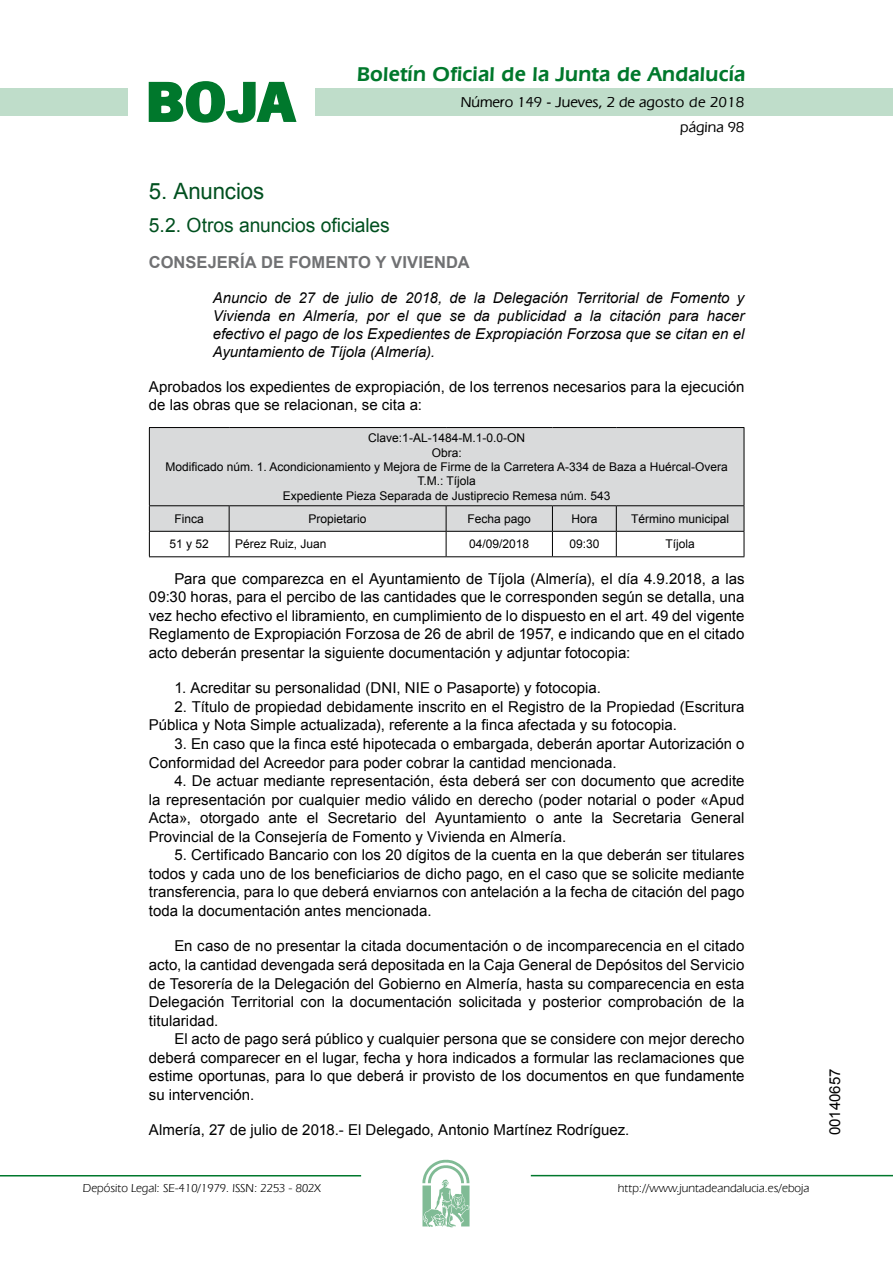
<style>
.page{position:relative;width:893px;height:1263px;background:#fff}
.page>*{position:absolute;margin:0;border:0;box-sizing:border-box;transform-origin:0 0}
.t1{font:700 57.75px "News Got T";color:#00782c;scale:1.14 1}
.t2{font:22.5px "Arial";letter-spacing:-.005em;color:#00501f}
.t3{font:600 21px "Eras IT Cby BT";letter-spacing:.01em;color:#00782c}
.t4{font:19.5px "Arial";letter-spacing:-.005em;color:#00501f}
.t5{font:700 16.5px "Arial";letter-spacing:.005em;color:#707173}
.t6{font:15px/18.6px "Arial";color:#000;text-align:justify}
.t7{font:italic 15px/18px "Arial";color:#000;text-align:justify}
.t8{font:500 15px/24.5px "Eras IT Cby BT";color:#000;text-align:right}
.t9{font:12px/14.4px "Arial";color:#000;text-align:center}
.t10{font:12px "Eras IT Cby BT";color:#000}
</style>
<div class="page">
<div style="left:315px;top:88px;width:577px;height:28px;background:#bfddca"></div>
<div style="left:0;top:88px;width:128px;height:28px;background:#bfddca"></div>
<hr style="left:0;top:1175px;width:361px;height:2px;background:#00782c">
<svg style="left:422px;top:1159px;width:47px;height:68px"></svg>
<hr style="left:531px;top:1175px;width:361px;height:1px;background:#00782c">
<svg style="left:148px;top:81px;width:149px;height:42px"></svg>
<div style="left:150px;top:428px;width:593px;height:103px;background:#d9dadb"></div>
<hr style="left:149px;top:427px;width:80px;height:1px;background:#000">
<hr style="left:149px;top:428px;width:1px;height:77px;background:#000">
<hr style="left:229px;top:427px;width:217px;height:1px;background:#000">
<hr style="left:446px;top:427px;width:106px;height:1px;background:#000">
<hr style="left:552px;top:427px;width:64px;height:1px;background:#000">
<hr style="left:616px;top:427px;width:128px;height:1px;background:#000">
<hr style="left:743px;top:428px;width:1px;height:77px;background:#000">
<hr style="left:149px;top:505px;width:80px;height:1px;background:#000">
<hr style="left:229px;top:505px;width:217px;height:1px;background:#000">
<hr style="left:446px;top:505px;width:106px;height:1px;background:#000">
<hr style="left:552px;top:505px;width:64px;height:1px;background:#000">
<hr style="left:616px;top:505px;width:128px;height:1px;background:#000">
<hr style="left:149px;top:531px;width:80px;height:1px;background:#000">
<svg style="left:149px;top:506px;width:1px;height:50px"></svg>
<hr style="left:229px;top:531px;width:217px;height:1px;background:#000">
<svg style="left:229px;top:506px;width:1px;height:50px"></svg>
<hr style="left:446px;top:531px;width:106px;height:1px;background:#000">
<svg style="left:445px;top:506px;width:1px;height:50px"></svg>
<hr style="left:552px;top:531px;width:64px;height:1px;background:#000">
<svg style="left:552px;top:506px;width:1px;height:50px"></svg>
<hr style="left:616px;top:531px;width:128px;height:1px;background:#000">
<svg style="left:616px;top:506px;width:1px;height:50px"></svg>
<svg style="left:743px;top:506px;width:1px;height:50px"></svg>
<hr style="left:149px;top:556px;width:80px;height:1px;background:#000">
<hr style="left:229px;top:556px;width:217px;height:1px;background:#000">
<hr style="left:446px;top:556px;width:106px;height:1px;background:#000">
<hr style="left:552px;top:556px;width:64px;height:1px;background:#000">
<hr style="left:616px;top:556px;width:128px;height:1px;background:#000">
<h1 class="t1" style="left:145px;top:68px;width:133px">BOJA</h1>
<h3 class="t3" style="left:357px;top:62px;width:390px">Boletín Oficial de la Junta de Andalucía</h3>
<p class="t8" style="left:461px;top:90px;width:285px">Número 149 - Jueves, 2 de agosto de 2018 página 98</p>
<h2 class="t2" style="left:149px;top:177px;width:117px">5. Anuncios</h2>
<h3 class="t4" style="left:149px;top:212px;width:242px">5.2. Otros anuncios oficiales</h3>
<p class="t5" style="left:149px;top:251px;width:322px">CONSEJERÍA DE FOMENTO Y VIVIENDA</p>
<p class="t7" style="left:213px;top:289px;width:533px">Anuncio de 27 de julio de 2018, de la Delegación Territorial de Fomento y Vivienda en Almería, por el que se da publicidad a la citación para hacer efectivo el pago de los Expedientes de Expropiación Forzosa que se citan en el Ayuntamiento de Tíjola (Almería).</p>
<p class="t6" style="left:149px;top:378px;width:597px;line-height:18px">Aprobados los expedientes de expropiación, de los terrenos necesarios para la ejecución de las obras que se relacionan, se cita a:</p>
<p class="t9" style="left:165px;top:431px;width:564px">Clave:1-AL-1484-M.1-0.0-ON<br>Obra:<br>Modificado núm. 1. Acondicionamiento y Mejora de Firme de la Carretera A-334 de Baza a Huércal-Overa T.M.: Tíjola<br>Expediente Pieza Separada de Justiprecio Remesa núm. 543</p>
<p class="t9" style="left:174px;top:512px;width:31px">Finca</p>
<p class="t9" style="left:308px;top:512px;width:60px">Propietario</p>
<p class="t9" style="left:467px;top:512px;width:65px">Fecha pago</p>
<p class="t9" style="left:571px;top:512px;width:28px">Hora</p>
<p class="t9" style="left:631px;top:512px;width:100px">Término municipal</p>
<p class="t9" style="left:169px;top:537px;width:41px">51 y 52</p>
<p class="t9" style="left:235px;top:537px;width:93px">Pérez Ruiz, Juan</p>
<p class="t9" style="left:469px;top:537px;width:62px">04/09/2018</p>
<p class="t9" style="left:569px;top:537px;width:32px">09:30</p>
<p class="t9" style="left:665px;top:537px;width:31px">Tíjola</p>
<p class="t6" style="left:149px;top:569px;width:597px;text-indent:26px">Para que comparezca en el Ayuntamiento de Tíjola (Almería), el día 4.9.2018, a las 09:30 horas, para el percibo de las cantidades que le corresponden según se detalla, una vez hecho efectivo el libramiento, en cumplimiento de lo dispuesto en el art. 49 del vigente Reglamento de Expropiación Forzosa de 26 de abril de 1957, e indicando que en el citado acto deberán presentar la siguiente documentación y adjuntar fotocopia:</p>
<p class="t6" style="left:174px;top:679px;width:428px">1. Acreditar su personalidad (DNI, NIE o Pasaporte) y fotocopia.</p>
<p class="t6" style="left:149px;top:698px;width:597px;text-indent:26px">2. Título de propiedad debidamente inscrito en el Registro de la Propiedad (Escritura<br>Pública y Nota Simple actualizada), referente a la finca afectada y su fotocopia.</p>
<p class="t6" style="left:149px;top:735px;width:597px;text-indent:26px">3. En caso que la finca esté hipotecada o embargada, deberán aportar Autorización o<br>Conformidad del Acreedor para poder cobrar la cantidad mencionada.</p>
<p class="t6" style="left:149px;top:772px;width:597px;text-indent:26px">4. De actuar mediante representación, ésta deberá ser con documento que acredite la representación por cualquier medio válido en derecho (poder notarial o poder «Apud Acta», otorgado ante el Secretario del Ayuntamiento o ante la Secretaria General Provincial de la Consejería de Fomento y Vivienda en Almería.</p>
<p class="t6" style="left:149px;top:846px;width:597px;text-indent:26px">5. Certificado Bancario con los 20 dígitos de la cuenta en la que deberán ser titulares todos y cada uno de los beneficiarios de dicho pago, en el caso que se solicite mediante transferencia, para lo que deberá enviarnos con antelación a la fecha de citación del pago toda la documentación antes mencionada.</p>
<p class="t6" style="left:149px;top:937px;width:597px;text-indent:26px">En caso de no presentar la citada documentación o de incomparecencia en el citado acto, la cantidad devengada será depositada en la Caja General de Depósitos del Servicio de Tesorería de la Delegación del Gobierno en Almería, hasta su comparecencia en esta Delegación Territorial con la documentación solicitada y posterior comprobación de la titularidad.</p>
<p class="t6" style="left:149px;top:1030px;width:597px;text-indent:26px">El acto de pago será público y cualquier persona que se considere con mejor derecho deberá comparecer en el lugar, fecha y hora indicados a formular las reclamaciones que estime oportunas, para lo que deberá ir provisto de los documentos en que fundamente su intervención.</p>
<p class="t6" style="left:149px;top:1121px;width:482px">Almería, 27 de julio de 2018.- El Delegado, Antonio Martínez Rodríguez.</p>
<p class="t10" style="left:83px;top:1181px;width:239px">Depósito Legal: SE-410/1979. ISSN: 2253 - 802X</p>
<p class="t10" style="left:618px;top:1181px;width:193px">http://www.juntadeandalucia.es/eboja</p>
<p class="t6" style="left:825px;top:1135px;width:68px;rotate:-90deg">00140657</p>
</div>
